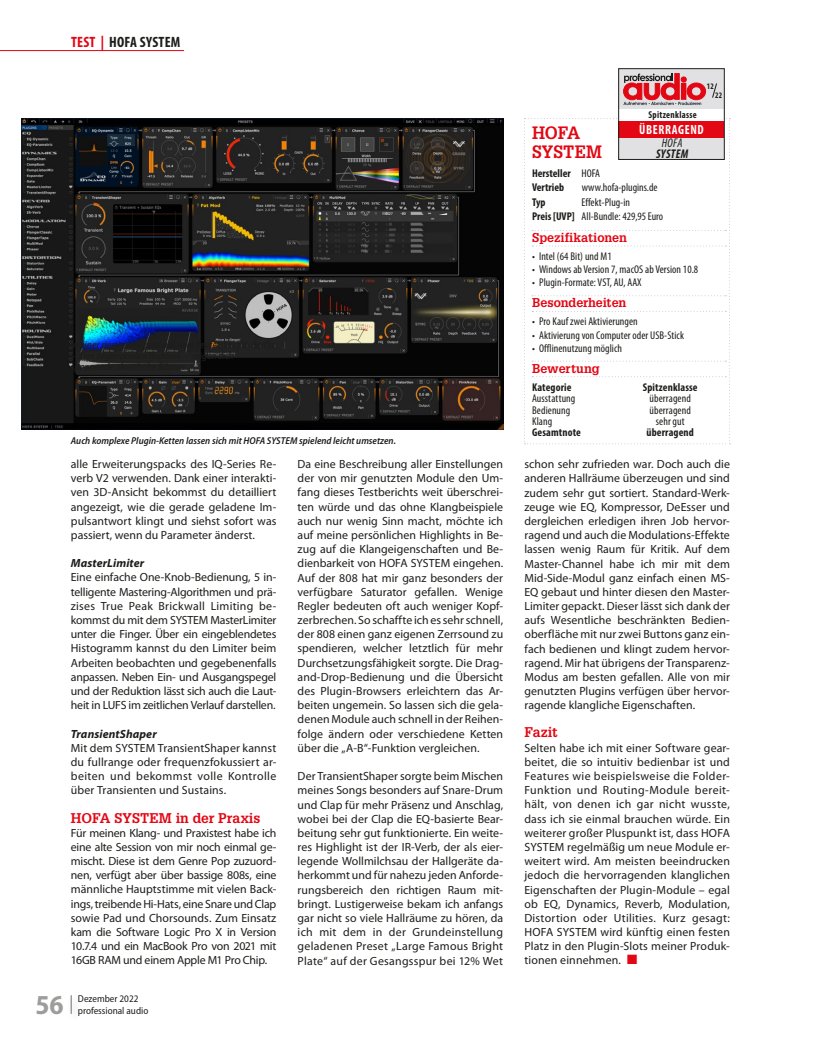
<style>
.page{position:relative;width:815px;height:1053px;background:#fff}
.page>*{position:absolute;margin:0;border:0;box-sizing:border-box;transform-origin:0 0}
.t1{font:700 semi-condensed 27.5px "Myriad Pro";color:#9d9d9c}
.t2{font:700 17.5px/18.8px "Glypha LT Std";letter-spacing:.005em;color:#e30613;scale:.96 1}
.t3{font:700 condensed 15px "Myriad Pro";letter-spacing:.02em;color:#1d1d1b}
.t4{font:700 13.75px "Glypha LT Std";color:#e30613}
.t5{font:700 condensed 13.38px "Myriad Pro";letter-spacing:.05em;color:#fff;scale:.95 1}
.t6{font:italic 700 condensed 12.62px "Myriad Pro";letter-spacing:.03em;color:#1d1d1b;scale:.95 1}
.t7{font:italic condensed 12.62px "Myriad Pro";color:#1d1d1b;scale:.95 1}
.t8{font:700 12.5px "Glypha LT Std";letter-spacing:-.005em;color:#e30613}
.t9{font:11.88px/14.1px "Myriad Pro";letter-spacing:.005em;color:#1d1d1b;text-align:justify}
.t10{font:italic 700 11.88px "Myriad Pro";letter-spacing:.01em;color:#1d1d1b}
.t11{font:condensed 11.25px/14.2px "Myriad Pro";letter-spacing:.005em;color:#1d1d1b}
.t12{font:700 condensed 11.25px/14.2px "Myriad Pro";letter-spacing:.01em;color:#1d1d1b}
.t13{font:italic 600 semi-condensed 10px "Myriad Pro";color:#1d1d1b}
.t14{font:semi-condensed 10px/11.9px "Myriad Pro";color:#1d1d1b}
.t15{font:700 condensed 10px "Myriad Pro";letter-spacing:.03em;color:#1d1d1b;scale:.95 1}
.t16{font:700 condensed 8.38px "Myriad Pro";color:#1d1d1b;scale:.95 1}
.s1{color:#e30613}
.s2{font-weight:400}
.s3{font-weight:700}
.s4{font-family:"European Pi Three";font-size:13.75px;color:#e30613}
</style>
<div class="page">
<svg style="left:71px;top:995px;width:1px;height:18px"></svg>
<hr style="left:0;top:50px;width:184px;height:1px;background:#e30613">
<svg style="left:524px;top:118px;width:206px;height:326px"></svg>
<div style="left:619px;top:69px;width:105px;height:90px;background:#e1e1e3"></div>
<div style="left:619px;top:120px;width:105px;height:17px;background:#e30613"></div>
<div style="left:618px;top:109px;width:106px;height:12px;background:#fff"></div>
<svg style="left:712px;top:83px;width:5px;height:15px"></svg>
<svg style="left:623px;top:74px;width:83px;height:31px"></svg>
<img style="left:21px;top:118px;width:482px;height:312px">
<p class="t3" style="left:71px;top:32px;width:111px"><span class="s1">TEST |</span> HOFA SYSTEM</p>
<p class="t13" style="left:71px;top:339px;width:205px">In einer riesigen Kuppel auf dem Teufelsberg in Berlin</p>
<p class="t13" style="left:71px;top:435px;width:327px">Auch komplexe Plugin-Ketten lassen sich mit HOFA SYSTEM spielend leicht umsetzen.</p>
<p class="t9" style="left:71px;top:456px;width:207px">alle Erweiterungspacks des IQ-Series Re&shy;verb V2 verwenden. Dank einer interakti&shy;ven 3D-Ansicht bekommst du detailliert angezeigt, wie die gerade geladene Im&shy;pulsantwort klingt und siehst sofort was passiert, wenn du Parameter änderst.</p>
<p class="t10" style="left:71px;top:555px;width:75px">MasterLimiter</p>
<p class="t9" style="left:71px;top:570px;width:207px">Eine einfache One-Knob-Bedienung, 5 in&shy;telligente Mastering-Algorithmen und prä&shy;zises True Peak Brickwall Limiting be&shy;kommst du mit dem SYSTEM MasterLimiter unter die Finger. Über ein eingeblendetes Histogramm kannst du den Limiter beim Arbeiten beobachten und gegebenenfalls anpassen. Neben Ein- und Ausgangspegel und der Reduktion lässt sich auch die Laut&shy;heit in LUFS im zeitlichen Verlauf darstellen.</p>
<p class="t10" style="left:71px;top:725px;width:87px">TransientShaper</p>
<p class="t9" style="left:71px;top:740px;width:207px">Mit dem SYSTEM TransientShaper kannst du fullrange oder frequenzfokussiert ar&shy;beiten und bekommst volle Kontrolle über Transienten und Sustains.</p>
<p class="t4" style="left:71px;top:809px;width:191px">HOFA SYSTEM in der Praxis</p>
<p class="t9" style="left:71px;top:825px;width:207px">Für meinen Klang- und Praxistest habe ich eine alte Session von mir noch einmal ge&shy;mischt. Diese ist dem Genre Pop zuzuord&shy;nen, verfügt aber über bassige 808s, eine männliche Hauptstimme mit vielen Back&shy;ings, treibende Hi-Hats, eine Snare und Clap sowie Pad und Chorsounds. Zum Einsatz kam die Software Logic Pro X in Version 10.7.4 und ein MacBook Pro von 2021 mit 16GB RAM und einem Apple M1 Pro Chip.</p>
<h1 class="t1" style="left:35px;top:989px;width:30px">56</h1>
<p class="t14" style="left:78px;top:992px;width:72px">Dezember 2022 professional audio</p>
<p class="t9" style="left:298px;top:457px;width:207px">Da eine Beschreibung aller Einstellungen der von mir genutzten Module den Um&shy;fang dieses Testberichts weit überschrei&shy;ten würde und das ohne Klangbeispiele auch nur wenig Sinn macht, möchte ich auf meine persönlichen Highlights in Be&shy;zug auf die Klangeigenschaften und Be&shy;dienbarkeit von HOFA SYSTEM eingehen.<br>Auf der 808 hat mir ganz besonders der verfügbare Saturator gefallen. Wenige Regler bedeuten oft auch weniger Kopf&shy;zerbrechen. So schaffte ich es sehr schnell, der 808 einen ganz eigenen Zerrsound zu spendieren, welcher letztlich für mehr Durchsetzungsfähigkeit sorgte. Die Drag&shy;and-Drop-Bedienung und die Übersicht des Plugin-Browsers erleichtern das Ar&shy;beiten ungemein. So lassen sich die gela&shy;denen Module auch schnell in der Reihen&shy;folge ändern oder verschiedene Ketten über die „A-B“-Funktion vergleichen.</p>
<p class="t9" style="left:298px;top:768px;width:207px">Der TransientShaper sorgte beim Mischen meines Songs besonders auf Snare-Drum und Clap für mehr Präsenz und Anschlag, wobei bei der Clap die EQ-basierte Bear&shy;beitung sehr gut funktionierte. Ein weite&shy;res Highlight ist der IR-Verb, der als eier&shy;legende Wollmilchsau der Hallgeräte da&shy;herkommt und für nahezu jeden Anforde&shy;rungsbereich den richtigen Raum mit&shy;bringt. Lustigerweise bekam ich anfangs gar nicht so viele Hallräume zu hören, da ich mit dem in der Grundeinstellung geladenen Preset „Large Famous Bright Plate“ auf der Gesangsspur bei 12% Wet</p>
<p class="t16" style="left:707px;top:81px;width:9px">12</p>
<p class="t15" style="left:648px;top:109px;width:52px">Spitzenklasse</p>
<p class="t5" style="left:639px;top:121px;width:69px">ÜBERRAGEND</p>
<h2 class="t2" style="left:532px;top:123px;width:74px">HOFA<br>SYSTEM</h2>
<p class="t12" style="left:532px;top:166px;width:70px">Hersteller <span class="s2">HOFA<br></span>Vertrieb</p>
<p class="t7" style="left:662px;top:135px;width:24px">HOFA</p>
<p class="t6" style="left:656px;top:145px;width:35px">SYSTEM</p>
<p class="t11" style="left:582px;top:180px;width:78px">www.hofa-plugins.de</p>
<p class="t11" style="left:532px;top:195px;width:133px;text-indent:50px">Effekt-Plug-in<br><span class="s3">Preis [UVP]</span> All-Bundle: 429,95 Euro</p>
<p class="t8" style="left:532px;top:230px;width:96px">Spezifikationen</p>
<p class="t11" style="left:532px;top:249px;width:81px">• Intel (64 Bit) und M1</p>
<p class="t11" style="left:532px;top:262px;width:168px">• Windows ab Version 7, macOS ab Version 10.8</p>
<p class="t11" style="left:532px;top:275px;width:111px">• Plugin-Formate: VST, AU, AAX</p>
<p class="t8" style="left:532px;top:295px;width:96px">Besonderheiten</p>
<p class="t11" style="left:532px;top:314px;width:107px">• Pro Kauf zwei Aktivierungen</p>
<p class="t11" style="left:532px;top:327px;width:153px">• Aktivierung von Computer oder USB-Stick</p>
<p class="t11" style="left:532px;top:341px;width:92px">• Offlinenutzung möglich</p>
<p class="t8" style="left:532px;top:360px;width:69px">Bewertung</p>
<p class="t12" style="left:532px;top:380px;width:41px">Kategorie</p>
<p class="t12" style="left:643px;top:380px;width:56px">Spitzenklasse</p>
<p class="t11" style="left:532px;top:391px;width:45px">Ausstattung</p>
<p class="t11" style="left:650px;top:391px;width:43px">überragend</p>
<p class="t11" style="left:532px;top:402px;width:40px">Bedienung</p>
<p class="t11" style="left:650px;top:402px;width:43px">überragend</p>
<p class="t11" style="left:532px;top:414px;width:22px">Klang</p>
<p class="t11" style="left:656px;top:414px;width:30px">sehr gut</p>
<p class="t12" style="left:532px;top:425px;width:50px">Gesamtnote</p>
<p class="t12" style="left:647px;top:425px;width:49px">überragend</p>
<p class="t12" style="left:532px;top:195px;width:15px">Typ</p>
<p class="t16" style="left:715px;top:90px;width:9px">22</p>
<p class="t9" style="left:524px;top:457px;width:207px">schon sehr zufrieden war. Doch auch die anderen Hallräume überzeugen und sind zudem sehr gut sortiert. Standard-Werk&shy;zeuge wie EQ, Kompressor, DeEsser und dergleichen erledigen ihren Job hervor&shy;ragend und auch die Modulations-Effekte lassen wenig Raum für Kritik. Auf dem Master-Channel habe ich mir mit dem Mid-Side-Modul ganz einfach einen MS-EQ gebaut und hinter diesen den Master-Limiter gepackt. Dieser lässt sich dank der aufs Wesentliche beschränkten Bedien&shy;oberfläche mit nur zwei Buttons ganz ein&shy;fach bedienen und klingt zudem hervor&shy;ragend. Mir hat übrigens der Transparenz-Modus am besten gefallen. Alle von mir genutzten Plugins verfügen über hervor&shy;ragende klangliche Eigenschaften.</p>
<p class="t4" style="left:524px;top:724px;width:35px">Fazit</p>
<p class="t9" style="left:524px;top:740px;width:207px">Selten habe ich mit einer Software gear&shy;beitet, die so intuitiv bedienbar ist und Features wie beispielsweise die Folder-Funktion und Routing-Module bereit&shy;hält, von denen ich gar nicht wusste, dass ich sie einmal brauchen würde. Ein weiterer großer Pluspunkt ist, dass HOFA SYSTEM regelmäßig um neue Module er&shy;weitert wird. Am meisten beeindrucken jedoch die hervorragenden klanglichen Eigenschaften der Plugin-Module – egal ob EQ, Dynamics, Reverb, Modulation, Distortion oder Utilities. Kurz gesagt:<br>HOFA SYSTEM wird künftig einen festen Platz in den Plugin-Slots meiner Produk&shy;tionen einnehmen. <span class="s4">L</span></p>
</div>
